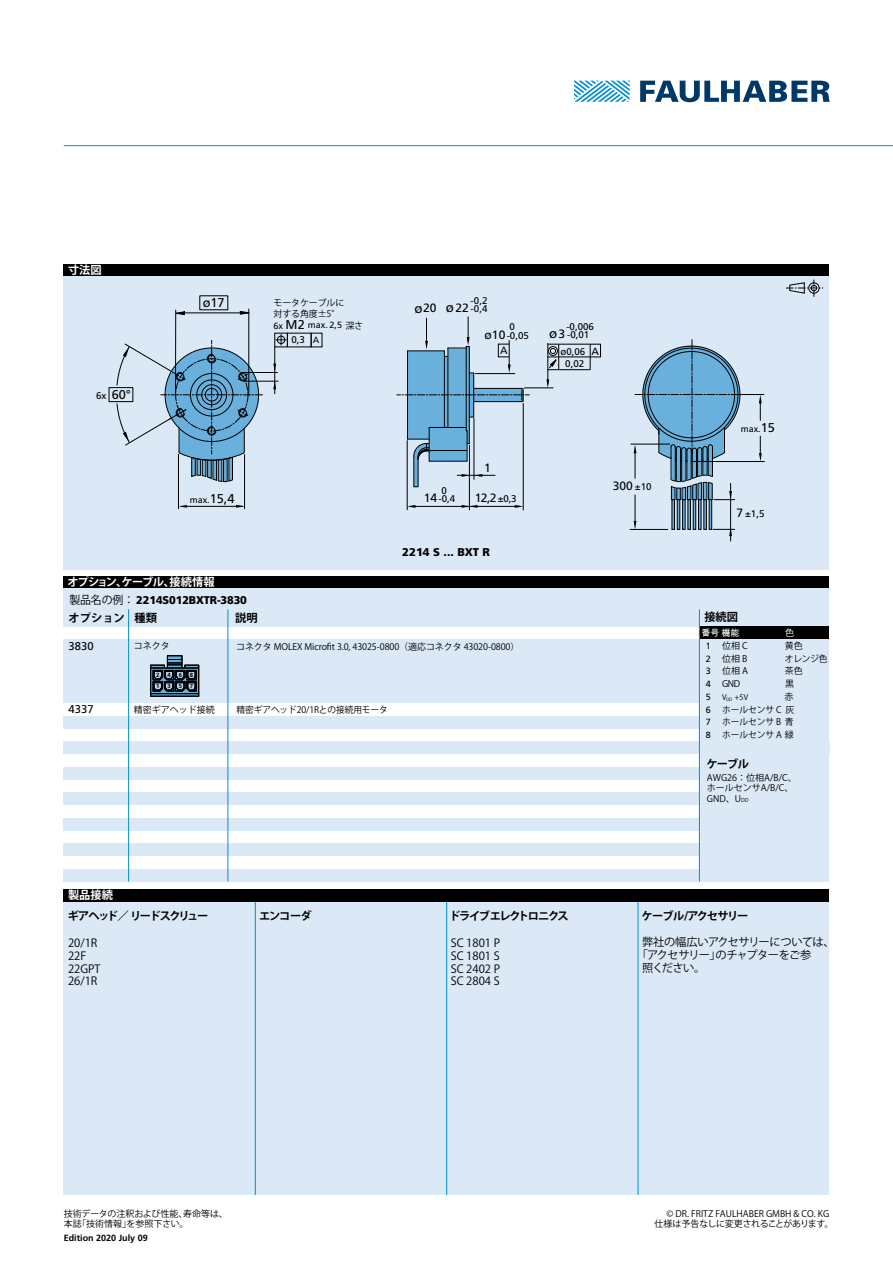
<style>
.page{position:relative;width:893px;height:1263px;background:#fff}
.page>*{position:absolute;margin:0;border:0;box-sizing:border-box;transform-origin:0 0}
.t1{font:13.2px "Frutiger LT";color:#000}
.t2{font:12.75px "Frutiger LT";color:#000}
.t3{font:12px "Frutiger LT";color:#000}
.t4{font:11.25px/12.8px "Koz Go Pro";letter-spacing:-.015em;color:#000}
.t5{font:900 11.25px "Frutiger LT";letter-spacing:-.01em;color:#000}
.t6{font:700 11.25px "Koz Go Pro";letter-spacing:-.1em;color:#000}
.t7{font:700 11.25px "Koz Go Pro";letter-spacing:-.12em;color:#000}
.t8{font:11.25px "Koz Go Pro";letter-spacing:-.08em;color:#000}
.t9{font:700 11.25px "Koz Go Pro";letter-spacing:-.06em;color:#fff}
.t10{font:11.25px "Frutiger LT";color:#000}
.t11{font:700 11.25px "Koz Go Pro";color:#fff}
.t12{font:10.5px "Frutiger LT";color:#000}
.t13{font:9.75px/8.9px "Frutiger LT";color:#000}
.t14{font:9px/10.8px "Koz Go Pro";letter-spacing:-.01em;color:#000}
.t15{font:9px/12.8px "Frutiger LT";color:#000;text-align:justify}
.t16{font:700 9px "Frutiger LT";color:#000}
.t17{font:9px "Arial Unicode MS";color:#fff}
.t18{font:9px "Koz Go Pro";color:#fff}
.t19{font:7.5px "Koz Go Pro";color:#000}
.t20{font:700 6px/11.4px "Frutiger LT";color:#000}
.s1{font-size:9.75px}
.s2{font-size:12.75px}
.s3{font-family:"Koz Go Pro"}
.s4{font-size:9px}
.s5{font-size:13.2px}
.s6{font-size:12px}
.s7{font-size:10.5px}
.s8{font-family:"Koz Go Pro";font-weight:400}
.s9{font-size:5.25px}
</style>
<div class="page">
<div style="left:64px;top:901px;width:765px;height:294px;background:#dbe8f5"></div>
<hr style="left:255px;top:901px;width:1px;height:294px;background:#0091cf">
<hr style="left:638px;top:901px;width:1px;height:294px;background:#0091cf">
<hr style="left:446px;top:901px;width:1px;height:294px;background:#0091cf">
<svg style="left:574px;top:81px;width:56px;height:21px"></svg>
<svg style="left:640px;top:81px;width:190px;height:21px"></svg>
<div style="left:64px;top:264px;width:765px;height:12px;background:#000"></div>
<div style="left:64px;top:889px;width:765px;height:12px;background:#000"></div>
<div style="left:64px;top:276px;width:765px;height:294px;background:#dbe8f5"></div>
<div style="left:64px;top:576px;width:765px;height:13px;background:#000"></div>
<hr style="left:64px;top:145px;width:829px;height:1px;background:#0091cf">
<svg style="left:786px;top:280px;width:37px;height:17px"></svg>
<svg style="left:408px;top:505px;width:7px;height:3px"></svg>
<svg style="left:515px;top:505px;width:8px;height:3px"></svg>
<hr style="left:469px;top:445px;width:1px;height:65px;background:#000">
<hr style="left:412px;top:506px;width:107px;height:1px;background:#000">
<hr style="left:630px;top:529px;width:38px;height:1px;background:#000">
<hr style="left:631px;top:444px;width:39px;height:1px;background:#000">
<hr style="left:730px;top:483px;width:1px;height:58px;background:#000">
<svg style="left:240px;top:311px;width:9px;height:4px"></svg>
<svg style="left:176px;top:311px;width:9px;height:4px"></svg>
<hr style="left:249px;top:309px;width:1px;height:87px;background:#000">
<hr style="left:175px;top:310px;width:1px;height:85px;background:#000">
<hr style="left:180px;top:313px;width:69px;height:1px;background:#000">
<hr style="left:244px;top:381px;width:34px;height:1px;background:#000">
<hr style="left:243px;top:372px;width:35px;height:1px;background:#000">
<svg style="left:462px;top:505px;width:15px;height:3px"></svg>
<hr style="left:407px;top:441px;width:1px;height:69px;background:#000">
<hr style="left:523px;top:403px;width:1px;height:107px;background:#000">
<hr style="left:547px;top:369px;width:43px;height:1px;background:#000">
<svg style="left:590px;top:346px;width:1px;height:24px"></svg>
<svg style="left:179px;top:505px;width:8px;height:3px"></svg>
<svg style="left:236px;top:505px;width:8px;height:3px"></svg>
<hr style="left:185px;top:506px;width:58px;height:1px;background:#000">
<hr style="left:178px;top:454px;width:1px;height:55px;background:#000">
<hr style="left:244px;top:455px;width:1px;height:54px;background:#000">
<hr style="left:274px;top:347px;width:1px;height:47px;background:#000">
<div style="left:311px;top:333px;width:11px;height:14px;border:1px solid #000"></div>
<svg style="left:277px;top:335px;width:9px;height:10px"></svg>
<div style="left:275px;top:333px;width:13px;height:14px;border:1px solid #000"></div>
<svg style="left:634px;top:340px;width:130px;height:196px"></svg>
<svg style="left:117px;top:340px;width:146px;height:142px"></svg>
<div style="left:109px;top:387px;width:24px;height:15px;border:1px solid #000"></div>
<svg style="left:397px;top:317px;width:162px;height:170px"></svg>
<div style="left:498px;top:344px;width:11px;height:13px;border:1px solid #000"></div>
<div style="left:64px;top:716px;width:765px;height:12px;background:#dbe8f5"></div>
<div style="left:64px;top:588px;width:765px;height:38px;background:#dbe8f5"></div>
<div style="left:64px;top:639px;width:765px;height:56px;background:#dbe8f5"></div>
<div style="left:64px;top:767px;width:765px;height:12px;background:#dbe8f5"></div>
<div style="left:64px;top:792px;width:765px;height:13px;background:#dbe8f5"></div>
<div style="left:64px;top:818px;width:765px;height:12px;background:#dbe8f5"></div>
<div style="left:64px;top:690px;width:765px;height:13px;background:#dbe8f5"></div>
<div style="left:64px;top:843px;width:765px;height:13px;background:#dbe8f5"></div>
<div style="left:64px;top:869px;width:765px;height:12px;background:#dbe8f5"></div>
<div style="left:64px;top:741px;width:765px;height:13px;background:#dbe8f5"></div>
<hr style="left:228px;top:609px;width:1px;height:272px;background:#0091cf">
<hr style="left:128px;top:609px;width:1px;height:272px;background:#0091cf">
<div style="left:699px;top:621px;width:130px;height:253px;background:#dbe8f5"></div>
<div style="left:699px;top:626px;width:130px;height:13px;background:#000"></div>
<svg style="left:150px;top:655px;width:49px;height:42px;background:#4c5f6d"></svg>
<hr style="left:699px;top:609px;width:1px;height:272px;background:#0091cf">
<p class="t11" style="left:68px;top:262px;width:35px">寸法図</p>
<h2 class="t2" style="left:96px;top:387px;width:36px"><span class="s1">6x</span> 60°</h2>
<h2 class="t2" style="left:203px;top:295px;width:23px">ø17</h2>
<p class="t14" style="left:274px;top:297px;width:72px">モータケーブルに対する角度±5°</p>
<p class="t15" style="left:273px;top:319px;width:91px">6x <span class="s2">M2</span> max. 2,5 <span class="s3">深さ</span></p>
<p class="t13" style="left:291px;top:335px;width:29px">0,3 <span class="s4">A</span></p>
<h3 class="t3" style="left:414px;top:301px;width:24px"><span class="s5">ø</span>20</h3>
<h3 class="t3" style="left:446px;top:301px;width:25px"><span class="s5">ø</span>22</h3>
<p class="t13" style="left:471px;top:296px;width:18px">-0,2 -0,4</p>
<h3 class="t3" style="left:485px;top:328px;width:22px">ø10</h3>
<p class="t13" style="left:507px;top:322px;width:24px">0 -0,05</p>
<h1 class="t1" style="left:549px;top:326px;width:18px">ø<span class="s6">3</span></h1>
<p class="t13" style="left:566px;top:322px;width:29px">-0,006 -0,01</p>
<p class="t12" style="left:500px;top:344px;width:9px">A</p>
<p class="t13" style="left:560px;top:347px;width:40px">ø0,06 <span class="s7">A</span></p>
<p class="t13" style="left:565px;top:359px;width:20px">0,02</p>
<h3 class="t3" style="left:484px;top:461px;width:8px">1</h3>
<p class="t13" style="left:442px;top:486px;width:7px">0</p>
<h3 class="t3" style="left:424px;top:491px;width:15px">14</h3>
<h3 class="t3" style="left:475px;top:491px;width:23px">12,2</h3>
<p class="t15" style="left:190px;top:493px;width:46px">max.<span class="s2">15,4</span></p>
<p class="t13" style="left:438px;top:494px;width:18px">-0,4</p>
<p class="t13" style="left:498px;top:494px;width:20px">±0,3</p>
<p class="t9" style="left:68px;top:575px;width:149px">オプション、ケーブル、接続情報</p>
<p class="t5" style="left:69px;top:593px;width:179px"><span class="s8">製品名の例：</span> 2214S012BXTR-3830</p>
<p class="t6" style="left:69px;top:611px;width:58px">オプション</p>
<p class="t6" style="left:135px;top:611px;width:24px">種類</p>
<p class="t6" style="left:235px;top:611px;width:24px">説明</p>
<p class="t5" style="left:402px;top:545px;width:89px">2214 S ... BXT R</p>
<p class="t10" style="left:69px;top:639px;width:27px">3830</p>
<p class="t10" style="left:69px;top:703px;width:27px">4337</p>
<p class="t14" style="left:134px;top:641px;width:37px">コネクタ</p>
<p class="t14" style="left:236px;top:642px;width:285px">コネクタ MOLEX Microfit 3.0, 43025-0800（適応コネクタ 43020-0800）</p>
<p class="t20" style="left:156px;top:669px;width:5px">2</p>
<p class="t20" style="left:167px;top:669px;width:5px">4<br>3</p>
<p class="t20" style="left:179px;top:669px;width:5px">6</p>
<p class="t20" style="left:156px;top:681px;width:5px">1</p>
<p class="t20" style="left:179px;top:681px;width:5px">5</p>
<p class="t20" style="left:190px;top:669px;width:5px">8</p>
<p class="t20" style="left:190px;top:681px;width:5px">7</p>
<p class="t14" style="left:134px;top:704px;width:82px">精密ギアヘッド接続</p>
<p class="t14" style="left:237px;top:705px;width:153px">精密ギアヘッド20/1Rとの接続用モータ</p>
<h3 class="t3" style="left:613px;top:479px;width:40px">300 <span class="s1">±10</span></h3>
<p class="t15" style="left:741px;top:422px;width:36px">max.<span class="s2">15</span></p>
<p class="t13" style="left:737px;top:510px;width:29px"><span class="s6">7</span> ±1,5</p>
<p class="t6" style="left:704px;top:610px;width:35px">接続図</p>
<p class="t17" style="left:701px;top:626px;width:39px">番号機能</p>
<p class="t18" style="left:785px;top:627px;width:10px">色</p>
<p class="t15" style="left:706px;top:639px;width:7px">1<br>2<br>3<br>4<br>5<br>6<br>7<br>8</p>
<p class="t14" style="left:722px;top:640px;width:27px">位相 C</p>
<p class="t14" style="left:785px;top:640px;width:19px">黄色</p>
<p class="t14" style="left:722px;top:653px;width:27px">位相 B</p>
<p class="t14" style="left:785px;top:653px;width:44px">オレンジ色</p>
<p class="t14" style="left:722px;top:666px;width:28px">位相 A</p>
<p class="t14" style="left:785px;top:666px;width:19px">茶色</p>
<p class="t14" style="left:722px;top:679px;width:20px">GND</p>
<p class="t14" style="left:785px;top:679px;width:10px">黒</p>
<p class="t19" style="left:722px;top:692px;width:27px">V<sub>DD</sub> +5V</p>
<p class="t14" style="left:722px;top:690px;width:74px;line-height:12.8px;text-align:justify;text-indent:62px">赤ホールセンサ C 灰ホールセンサ B 青ホールセンサ A 緑</p>
<p class="t6" style="left:706px;top:756px;width:44px">ケーブル</p>
<p class="t14" style="left:707px;top:772px;width:91px">AWG26：位相A/B/C、ホールセンサA/B/C、<br>GND、U<span class="s9">DD</span></p>
<p class="t11" style="left:68px;top:887px;width:46px">製品接続</p>
<p class="t7" style="left:68px;top:909px;width:142px">ギアヘッド／ リードスクリュー</p>
<p class="t6" style="left:259px;top:909px;width:54px">エンコーダ</p>
<p class="t7" style="left:449px;top:909px;width:121px">ドライブエレクトロニクス</p>
<p class="t6" style="left:642px;top:909px;width:108px">ケーブル/アクセサリー</p>
<p class="t4" style="left:68px;top:937px;width:34px">20/1R<br>22F<br>22GPT<br>26/1R</p>
<p class="t4" style="left:451px;top:937px;width:51px;text-align:justify">SC 1801 P SC 1801 S SC 2402 P SC 2804 S</p>
<p class="t4" style="left:642px;top:936px;width:194px">弊社の幅広いアクセサリーについては、</p>
<p class="t8" style="left:637px;top:948px;width:176px">「アクセサリー」のチャプターをご参</p>
<p class="t4" style="left:642px;top:962px;width:65px">照ください。</p>
<p class="t14" style="left:64px;top:1208px;width:166px">技術データの注釈および性能、寿命等は、本誌「技術情報」を参照下さい。</p>
<p class="t14" style="left:654px;top:1208px;width:181px;text-indent:12px">© DR. FRITZ FAULHABER GMBH &amp; CO. KG仕様は予告なしに変更されることがあります。</p>
<p class="t16" style="left:64px;top:1233px;width:86px">Edition 2020 July 09</p>
</div>
